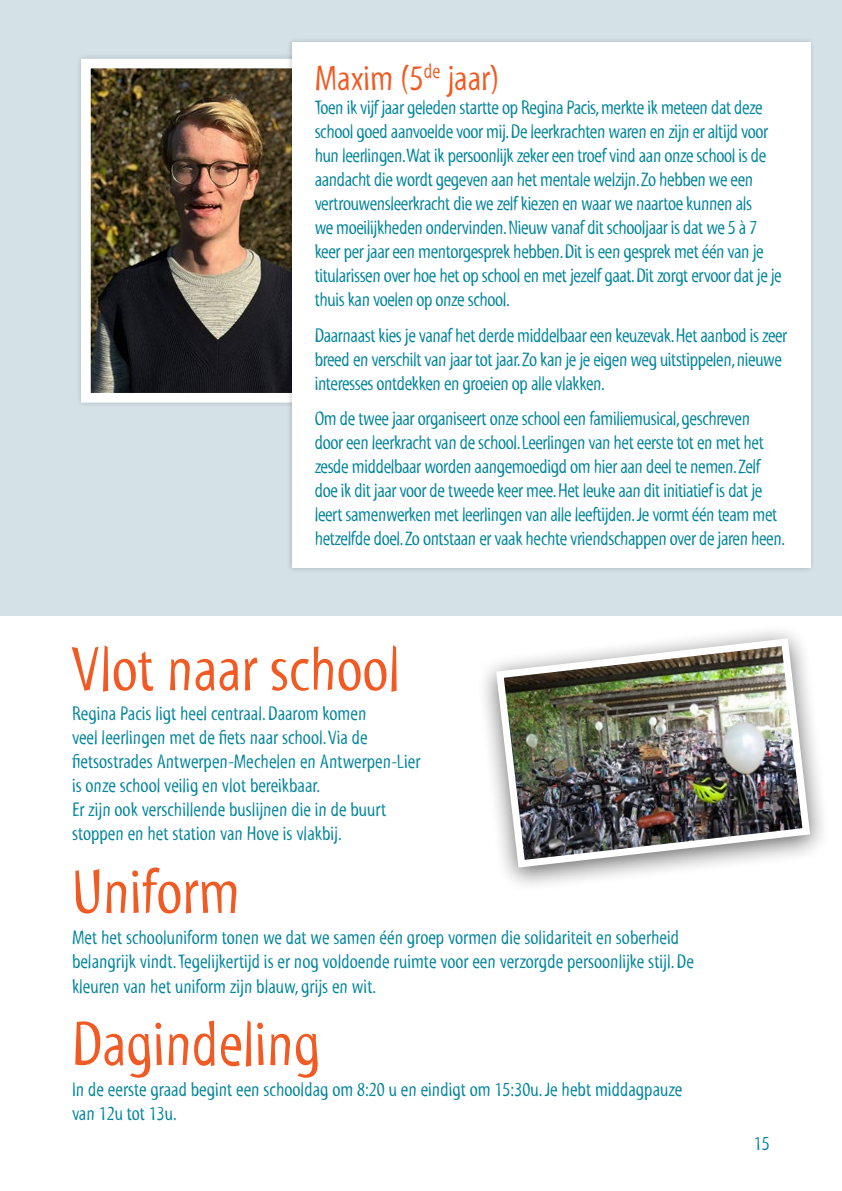
<style>
.page{position:relative;width:842px;height:1191px;background:#fff}
.page>*{position:absolute;margin:0;border:0;box-sizing:border-box;transform-origin:0 0}
.t1{font:64px "Myriad Std Tilt";color:#f15a22}
.t2{font:36px "Myriad Std Tilt";color:#f15a22}
.t3{font:20px/24px "Myriad Std Tilt";letter-spacing:-.02em;color:#00849a}
.t4{font:20px/24px "Myriad Std Tilt";color:#00849a}
</style>
<div class="page">
<div style="left:0;top:0;width:842px;height:615px;background:#d4e2e8"></div>
<div style="left:76px;top:54px;width:299px;height:354px;background:#cddade"></div>
<img style="left:92px;top:70px;width:195px;height:322px">
<div style="left:81px;top:59px;width:289px;height:344px;border:10px solid #fff"></div>
<div style="left:287px;top:37px;width:529px;height:536px;background:#000;opacity:.2"></div>
<div style="left:292px;top:43px;width:518px;height:525px;background:#fff"></div>
<div style="left:476px;top:623px;width:354px;height:269px;background:#000;opacity:.6"></div>
<img style="left:492px;top:634px;width:322px;height:237px">
<h2 class="t2" style="left:315px;top:59px;width:186px">Maxim (5<sup>de</sup> jaar)</h2>
<p class="t3" style="left:315px;top:96px;width:469px">Toen ik vijf jaar geleden startte op Regina Pacis, merkte ik meteen dat deze school goed aanvoelde voor mij. De leerkrachten waren en zijn er altijd voor hun leerlingen.Wat ik persoonlijk zeker een troef vind aan onze school is de aandacht die wordt gegeven aan het mentale welzijn. Zo hebben we een vertrouwensleerkracht die we zelf kiezen en waar we naartoe kunnen als<br>we moeilijkheden ondervinden. Nieuw vanaf dit schooljaar is dat we 5 à 7 keer per jaar een mentorgesprek hebben. Dit is een gesprek met één van je titularissen over hoe het op school en met jezelf gaat. Dit zorgt ervoor dat je je thuis kan voelen op onze school.</p>
<p class="t3" style="left:315px;top:323px;width:474px">Daarnaast kies je vanaf het derde middelbaar een keuzevak. Het aanbod is zeer breed en verschilt van jaar tot jaar. Zo kan je je eigen weg uitstippelen, nieuwe interesses ontdekken en groeien op alle vlakken.</p>
<p class="t3" style="left:315px;top:407px;width:472px">Om de twee jaar organiseert onze school een familiemusical, geschreven<br>door een leerkracht van de school. Leerlingen van het eerste tot en met het zesde middelbaar worden aangemoedigd om hier aan deel te nemen. Zelf doe ik dit jaar voor de tweede keer mee. Het leuke aan dit initiatief is dat je leert samenwerken met leerlingen van alle leeftijden. Je vormt één team met hetzelfde doel. Zo ontstaan er vaak hechte vriendschappen over de jaren heen.</p>
<h1 class="t1" style="left:72px;top:634px;width:330px">Vlot naar school</h1>
<p class="t4" style="left:72px;top:702px;width:350px">Regina Pacis ligt heel centraal. Daarom komen<br>veel leerlingen met de fiets naar school. Via de fietsostrades Antwerpen-Mechelen en Antwerpen-Lier is onze school veilig en vlot bereikbaar.<br>Er zijn ook verschillende buslijnen die in de buurt stoppen en het station van Hove is vlakbij.</p>
<h1 class="t1" style="left:72px;top:857px;width:169px">Uniform</h1>
<p class="t4" style="left:72px;top:926px;width:623px">Met het schooluniform tonen we dat we samen één groep vormen die solidariteit en soberheid belangrijk vindt. Tegelijkertijd is er nog voldoende ruimte voor een verzorgde persoonlijke stijl. De kleuren van het uniform zijn blauw, grijs en wit.</p>
<h1 class="t1" style="left:72px;top:1009px;width:250px">Dagindeling</h1>
<p class="t4" style="left:72px;top:1078px;width:612px">In de eerste graad begint een schooldag om 8:20 u en eindigt om 15:30u. Je hebt middagpauze van 12u tot 13u.</p>
<p class="t3" style="left:754px;top:1131px;width:17px">15</p>
</div>
